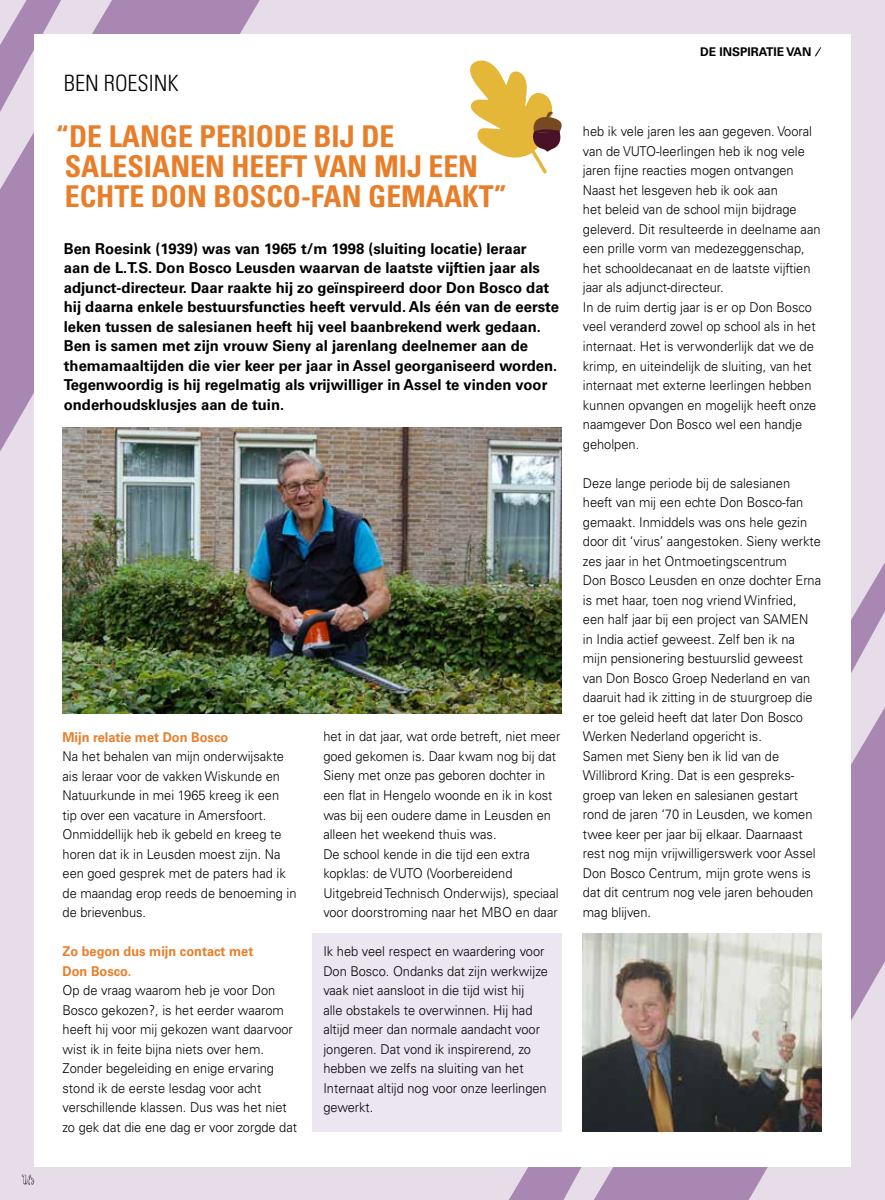
<style>
.page{position:relative;width:885px;height:1200px;background:#fff}
.page>*{position:absolute;margin:0;border:0;box-sizing:border-box;transform-origin:0 0}
.t1{font:700 condensed 30px/30px "Univers LT Std";color:#e87e2a}
.t2{font:300 condensed 22.5px "Univers LT Std";color:#000}
.t3{font:700 15px/19.5px "Univers LT Std";color:#000}
.t4{font:300 13.5px/19.5px "Univers LT Std";color:#000;scale:.95 1}
.t5{font:700 13.5px/19.5px "Univers LT Std";color:#e87e2a;scale:.95 1}
.t6{font:700 12px "Univers LT Std";color:#000}
</style>
<div class="page">
<div style="left:0;top:0;width:884px;height:1199px;background:#e7dde9"></div>
<svg style="left:501px;top:540px;width:383px;height:659px"></svg>
<svg style="left:0;top:0;width:260px;height:452px;fill:#a887b3"></svg>
<div style="left:34px;top:34px;width:816px;height:1131px;background:#fff"></div>
<svg style="left:815px;top:47px;width:6px;height:9px"></svg>
<svg style="left:22px;top:1174px;width:12px;height:10px"></svg>
<img style="left:63px;top:427px;width:498px;height:286px">
<div style="left:312px;top:933px;width:249px;height:198px;background:#ece6f1"></div>
<img style="left:583px;top:933px;width:238px;height:198px">
<svg style="left:470px;top:60px;width:92px;height:114px"></svg>
<h2 class="t2" style="left:64px;top:69px;width:116px">BEN ROESINK</h2>
<h1 class="t1" style="left:56px;top:121px;width:452px">“DE LANGE PERIODE BIJ DE<br>SALESIANEN HEEFT VAN MIJ EEN<br>ECHTE DON BOSCO-FAN GEMAAKT”</h1>
<p class="t3" style="left:64px;top:239px;width:496px">Ben Roesink (1939) was van 1965 t/m 1998 (sluiting locatie) leraar<br>aan de L.T.S. Don Bosco Leusden waarvan de laatste vijftien jaar als adjunct-directeur. Daar raakte hij zo geïnspireerd door Don Bosco dat hij daarna enkele bestuursfuncties heeft vervuld. Als één van de eerste leken tussen de salesianen heeft hij veel baanbrekend werk gedaan.<br>Ben is samen met zijn vrouw Sieny al jarenlang deelnemer aan de themamaaltijden die vier keer per jaar in Assel georganiseerd worden.<br>Tegenwoordig is hij regelmatig als vrijwilliger in Assel te vinden voor onderhoudsklusjes aan de tuin.</p>
<p class="t5" style="left:63px;top:727px;width:176px">Mijn relatie met Don Bosco</p>
<p class="t4" style="left:63px;top:746px;width:248px">Na het behalen van mijn onderwijsakte ais leraar voor de vakken Wiskunde en Natuurkunde in mei 1965 kreeg ik een tip over een vacature in Amersfoort.<br>Onmiddellijk heb ik gebeld en kreeg te horen dat ik in Leusden moest zijn. Na een goed gesprek met de paters had ik de maandag erop reeds de benoeming in de brievenbus.</p>
<p class="t5" style="left:63px;top:941px;width:202px">Zo begon dus mijn contact met<br>Don Bosco.</p>
<p class="t4" style="left:63px;top:980px;width:248px">Op de vraag waarom heb je voor Don Bosco gekozen?, is het eerder waarom heeft hij voor mij gekozen want daarvoor wist ik in feite bijna niets over hem.<br>Zonder begeleiding en enige ervaring stond ik de eerste lesdag voor acht verschillende klassen. Dus was het niet zo gek dat die ene dag er voor zorgde dat</p>
<p class="t4" style="left:323px;top:726px;width:251px">het in dat jaar, wat orde betreft, niet meer goed gekomen is. Daar kwam nog bij dat Sieny met onze pas geboren dochter in een flat in Hengelo woonde en ik in kost was bij een oudere dame in Leusden en alleen het weekend thuis was.<br>De school kende in die tijd een extra kopklas: de VUTO (Voorbereidend Uitgebreid Technisch Onderwijs), speciaal voor doorstroming naar het MBO en daar</p>
<p class="t4" style="left:323px;top:941px;width:238px">Ik heb veel respect en waardering voor Don Bosco. Ondanks dat zijn werkwijze vaak niet aansloot in die tijd wist hij<br>alle obstakels te overwinnen. Hij had altijd meer dan normale aandacht voor jongeren. Dat vond ik inspirerend, zo hebben we zelfs na sluiting van het Internaat altijd nog voor onze leerlingen gewerkt.</p>
<p class="t6" style="left:700px;top:45px;width:113px">DE INSPIRATIE VAN</p>
<p class="t4" style="left:583px;top:122px;width:252px">heb ik vele jaren les aan gegeven. Vooral van de VUTO-leerlingen heb ik nog vele jaren fijne reacties mogen ontvangen Naast het lesgeven heb ik ook aan<br>het beleid van de school mijn bijdrage geleverd. Dit resulteerde in deelname aan een prille vorm van medezeggenschap, het schooldecanaat en de laatste vijftien jaar als adjunct-directeur.<br>In de ruim dertig jaar is er op Don Bosco veel veranderd zowel op school als in het internaat. Het is verwonderlijk dat we de krimp, en uiteindelijk de sluiting, van het internaat met externe leerlingen hebben kunnen opvangen en mogelijk heeft onze naamgever Don Bosco wel een handje geholpen.</p>
<p class="t4" style="left:583px;top:473px;width:252px">Deze lange periode bij de salesianen heeft van mij een echte Don Bosco-fan gemaakt. Inmiddels was ons hele gezin door dit ‘virus’ aangestoken. Sieny werkte zes jaar in het Ontmoetingscentrum<br>Don Bosco Leusden en onze dochter Erna is met haar, toen nog vriend Winfried, een half jaar bij een project van SAMEN in India actief geweest. Zelf ben ik na mijn pensionering bestuurslid geweest van Don Bosco Groep Nederland en van daaruit had ik zitting in de stuurgroep die er toe geleid heeft dat later Don Bosco Werken Nederland opgericht is.<br>Samen met Sieny ben ik lid van de Willibrord Kring. Dat is een gespreks&shy;groep van leken en salesianen gestart rond de jaren ‘70 in Leusden, we komen twee keer per jaar bij elkaar. Daarnaast rest nog mijn vrijwilligerswerk voor Assel Don Bosco Centrum, mijn grote wens is dat dit centrum nog vele jaren behouden mag blijven.</p>
</div>
